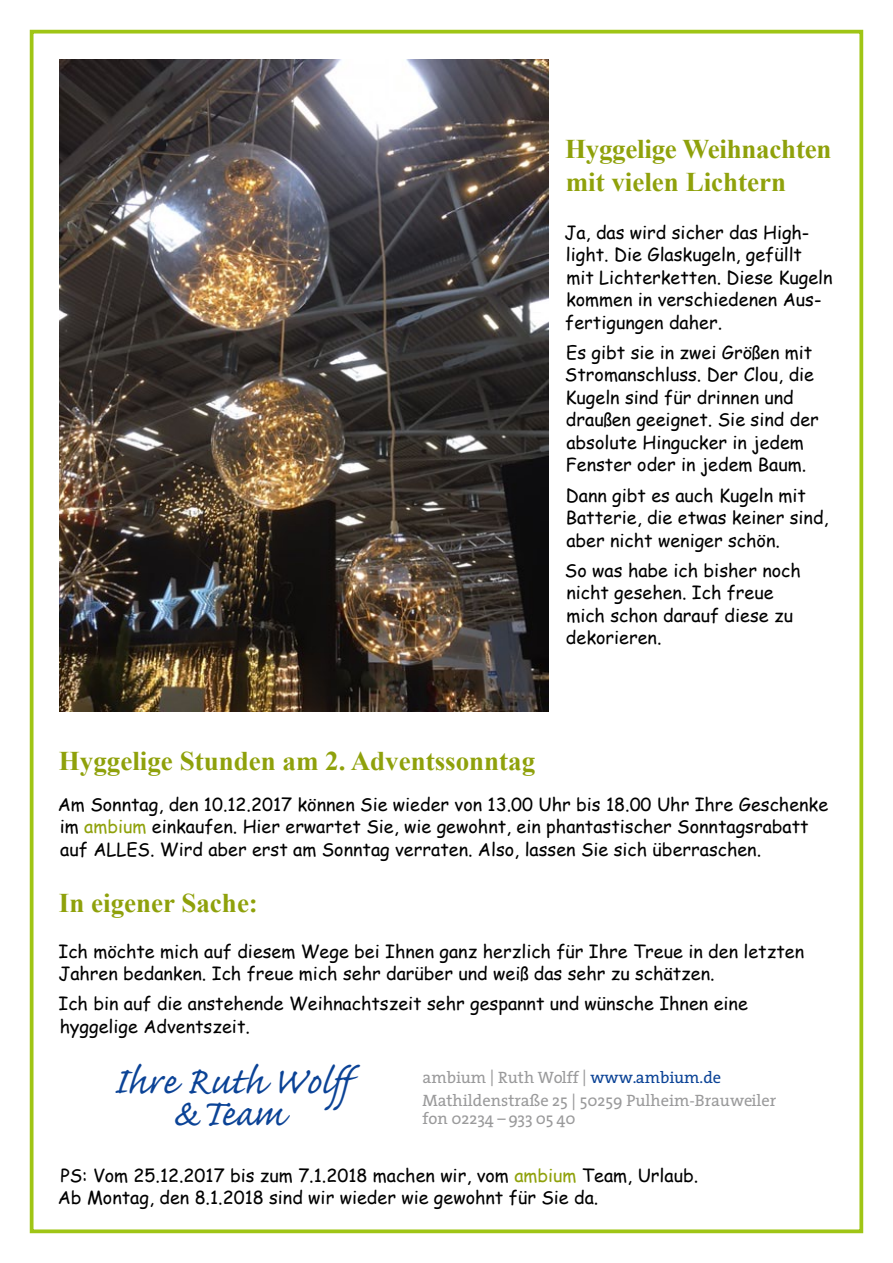
<style>
.page{position:relative;width:893px;height:1263px;background:#fff}
.page>*{position:absolute;margin:0;border:0;box-sizing:border-box;transform-origin:0 0}
.t1{font:48.3px "Caflisch Script";color:#0b4396}
.t2{font:700 27px/33px "Times New Roman";color:#8fa10b}
.t3{font:18px/22.5px "Comic Sans MS";color:#000}
.t4{font:16.5px/22.5px "The Serif";color:#9a9a9b}
.s1{color:#8fa10b}
.s2{color:#0b4396}
</style>
<div class="page">
<div style="left:30px;top:30px;width:833px;height:1203px;border:4px solid #9fc515"></div>
<img style="left:60px;top:60px;width:489px;height:652px">
<h2 class="t2" style="left:565px;top:131px;width:268px">Hyggelige Weihnachten mit vielen Lichtern</h2>
<p class="t3" style="left:564px;top:220px;width:270px">Ja, das wird sicher das High&shy;light. Die Glaskugeln, gefüllt mit Lichterketten. Diese Kugeln kommen in verschiedenen Aus&shy;fertigungen daher.</p>
<p class="t3" style="left:565px;top:340px;width:255px">Es gibt sie in zwei Größen mit<br>Stromanschluss. Der Clou, die<br>Kugeln sind für drinnen und draußen geeignet. Sie sind der absolute Hingucker in jedem<br>Fenster oder in jedem Baum.</p>
<p class="t3" style="left:566px;top:483px;width:264px">Dann gibt es auch Kugeln mit<br>Batterie, die etwas keiner sind, aber nicht weniger schön.</p>
<p class="t3" style="left:565px;top:558px;width:237px">So was habe ich bisher noch nicht gesehen. Ich freue mich schon darauf diese zu dekorieren.</p>
<h2 class="t2" style="left:59px;top:744px;width:478px">Hyggelige Stunden am 2. Adventssonntag</h2>
<p class="t3" style="left:58px;top:792px;width:772px">Am Sonntag, den 10.12.2017 können Sie wieder von 13.00 Uhr bis 18.00 Uhr Ihre Geschenke im <span class="s1">ambium</span> einkaufen. Hier erwartet Sie, wie gewohnt, ein phantastischer Sonntagsrabatt auf ALLES. Wird aber erst am Sonntag verraten. Also, lassen Sie sich überraschen.</p>
<h2 class="t2" style="left:59px;top:886px;width:200px">In eigener Sache:</h2>
<p class="t3" style="left:58px;top:939px;width:747px">Ich möchte mich auf diesem Wege bei Ihnen ganz herzlich für Ihre Treue in den letzten<br>Jahren bedanken. Ich freue mich sehr darüber und weiß das sehr zu schätzen.</p>
<p class="t3" style="left:59px;top:992px;width:691px">Ich bin auf die anstehende Weihnachtszeit sehr gespannt und wünsche Ihnen eine hyggelige Adventszeit.</p>
<h1 class="t1" style="left:114px;top:1056px;width:238px">Ihre Ruth Wolff</h1>
<h1 class="t1" style="left:171px;top:1088px;width:115px">&amp; Team</h1>
<p class="t4" style="left:422px;top:1066px;width:355px">ambium | Ruth Wolff | <span class="s2">www.ambium.de<br></span>Mathildenstraße 25 | 50259 Pulheim-Brauweiler</p>
<p class="t4" style="left:422px;top:1106px;width:155px">fon 02234 – 933 05 40</p>
<p class="t3" style="left:58px;top:1163px;width:642px">PS: Vom 25.12.2017 bis zum 7.1.2018 machen wir, vom <span class="s1">ambium</span> Team, Urlaub.<br>Ab Montag, den 8.1.2018 sind wir wieder wie gewohnt für Sie da.</p>
</div>
